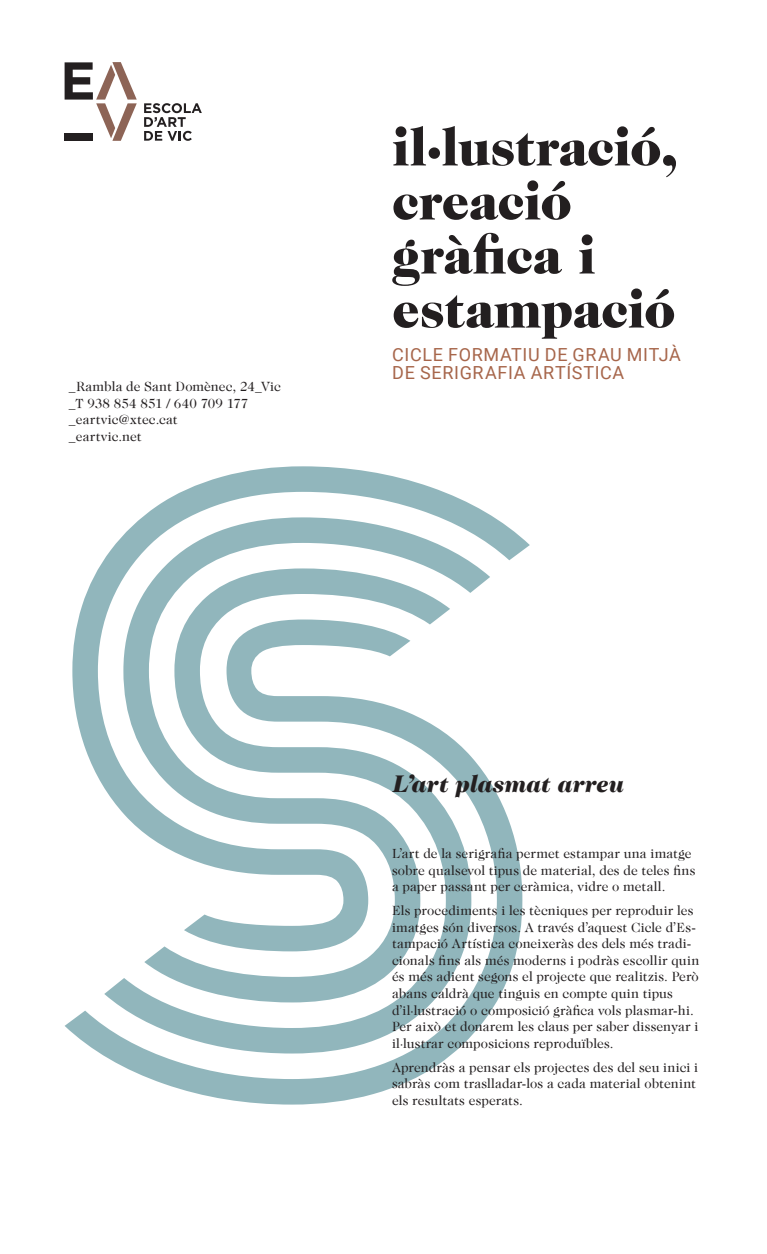
<style>
.page{position:relative;width:767px;height:1254px;background:#fff}
.page>*{position:absolute;margin:0;border:0;box-sizing:border-box;transform-origin:0 0}
.t1{font:900 54px/54px "Caslon Two Twenty Four LT";letter-spacing:-.01em;color:#231f20}
.t2{font:italic 900 24px "Caslon Two Twenty Four LT";letter-spacing:.005em;color:#231f20}
.t3{font:18px/18px "Roboto";letter-spacing:.035em;color:#a7664b}
.t4{font:13.5px/16.5px "Caslon Two Twenty Four LT";letter-spacing:.005em;color:#231f20}
</style>
<div class="page">
<svg style="left:65px;top:466px;width:465px;height:638px"></svg>
<svg style="left:65px;top:62px;width:72px;height:79px"></svg>
<div style="left:65px;top:133px;width:28px;height:8px;background:#231f20"></div>
<svg style="left:144px;top:103px;width:58px;height:38px"></svg>
<p class="t4" style="left:69px;top:378px;width:214px">_Rambla de Sant Domènec, 24_Vic _T 938 854 851 / 640 709 177 _eartvic@xtec.cat<br>_eartvic.net</p>
<h1 class="t1" style="left:392px;top:120px;width:287px">il·lustració, creació gràfica i estampació</h1>
<h3 class="t3" style="left:392px;top:344px;width:290px">CICLE FORMATIU DE GRAU MITJÀ<br>DE SERIGRAFIA ARTÍSTICA</h3>
<h2 class="t2" style="left:392px;top:769px;width:233px">L’art plasmat arreu</h2>
<p class="t4" style="left:392px;top:845px;width:305px">L’art de la serigrafia permet estampar una imatge sobre qualsevol tipus de material, des de teles fins a paper passant per ceràmica, vidre o metall.</p>
<p class="t4" style="left:392px;top:902px;width:309px">Els procediments i les tècniques per reproduir les imatges són diversos. A través d’aquest Cicle d’Es&shy;tampació Artística coneixeràs des dels més tradi&shy;cionals fins als més moderns i podràs escollir quin és més adient segons el projecte que realitzis. Però abans caldrà que tinguis en compte quin tipus d’il·lustració o composició gràfica vols plasmar-hi.<br>Per això et donarem les claus per saber dissenyar i il·lustrar composicions reproduïbles.</p>
<p class="t4" style="left:392px;top:1058px;width:308px">Aprendràs a pensar els projectes des del seu inici i sabràs com traslladar-los a cada material obtenint els resultats esperats.</p>
</div>
